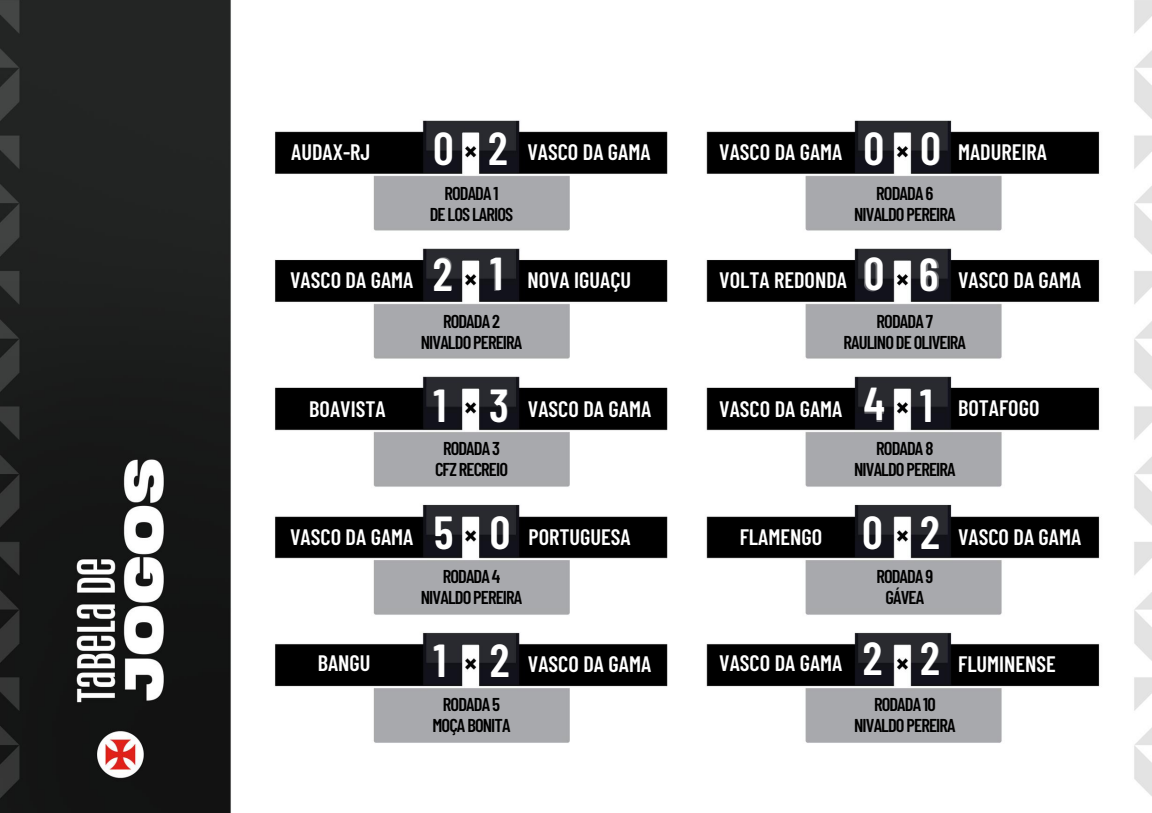
<style>
.page{position:relative;width:1152px;height:813px;background:#fff}
.page>*{position:absolute;margin:0;border:0;box-sizing:border-box;transform-origin:0 0}
.t1{font:600 46.05px "Barlow Condensed";color:#fff}
.t2{font:600 22.27px "Barlow Condensed";color:#fff}
.t3{font:600 18.52px/20.9px "Barlow Condensed";letter-spacing:-.05em;color:#000;text-align:center}
</style>
<div class="page">
<img style="left:0;top:0;width:1152px;height:812px">
<h1 class="t1" style="left:433px;top:119px;width:22px">0</h1>
<h1 class="t1" style="left:863px;top:119px;width:79px">0 0</h1>
<h1 class="t1" style="left:488px;top:119px;width:21px">2</h1>
<p class="t2" style="left:291px;top:138px;width:81px">AUDAX-RJ</p>
<p class="t2" style="left:527px;top:138px;width:125px">VASCO DA GAMA</p>
<p class="t3" style="left:430px;top:182px;width:85px">RODADA1<br>DELOSLARIOS</p>
<p class="t3" style="left:854px;top:182px;width:103px">RODADA6<br>NIVALDOPEREIRA</p>
<p class="t2" style="left:719px;top:138px;width:125px">VASCO DA GAMA</p>
<p class="t2" style="left:958px;top:138px;width:90px">MADUREIRA</p>
<p class="t2" style="left:290px;top:266px;width:125px">VASCO DA GAMA</p>
<h1 class="t1" style="left:433px;top:244px;width:72px">2 1</h1>
<p class="t2" style="left:527px;top:266px;width:105px">NOVA IGUAÇU</p>
<p class="t2" style="left:719px;top:266px;width:129px">VOLTA REDONDA</p>
<h1 class="t1" style="left:864px;top:244px;width:22px">0</h1>
<h1 class="t1" style="left:919px;top:245px;width:21px">6</h1>
<p class="t2" style="left:958px;top:266px;width:125px">VASCO DA GAMA</p>
<p class="t3" style="left:421px;top:310px;width:103px">RODADA2<br>NIVALDOPEREIRA</p>
<p class="t3" style="left:844px;top:310px;width:124px">RODADA7<br>RAULINODEOLIVEIRA</p>
<p class="t2" style="left:309px;top:394px;width:78px">BOAVISTA</p>
<h1 class="t1" style="left:434px;top:375px;width:77px">1 3</h1>
<p class="t2" style="left:528px;top:394px;width:125px">VASCO DA GAMA</p>
<p class="t2" style="left:719px;top:394px;width:125px">VASCO DA GAMA</p>
<h1 class="t1" style="left:864px;top:375px;width:71px">4 1</h1>
<p class="t2" style="left:958px;top:394px;width:83px">BOTAFOGO</p>
<p class="t3" style="left:435px;top:437px;width:75px">RODADA3<br>CFZRECREIO</p>
<p class="t3" style="left:854px;top:437px;width:103px">RODADA8<br>NIVALDOPEREIRA</p>
<p class="t2" style="left:290px;top:523px;width:125px">VASCO DA GAMA</p>
<h1 class="t1" style="left:434px;top:503px;width:78px">5 0</h1>
<p class="t2" style="left:529px;top:523px;width:104px">PORTUGUESA</p>
<p class="t2" style="left:740px;top:523px;width:84px">FLAMENGO</p>
<h1 class="t1" style="left:862px;top:503px;width:22px">0</h1>
<h1 class="t1" style="left:920px;top:503px;width:21px">2</h1>
<p class="t2" style="left:958px;top:523px;width:125px">VASCO DA GAMA</p>
<p class="t3" style="left:421px;top:565px;width:103px">RODADA4<br>NIVALDOPEREIRA</p>
<p class="t3" style="left:876px;top:565px;width:58px">RODADA9<br>GÁVEA</p>
<h1 class="t1" style="left:434px;top:631px;width:77px">1 2</h1>
<p class="t2" style="left:318px;top:648px;width:54px">BANGU</p>
<p class="t2" style="left:528px;top:649px;width:125px">VASCO DA GAMA</p>
<h1 class="t1" style="left:863px;top:628px;width:79px">2 2</h1>
<p class="t2" style="left:719px;top:648px;width:125px">VASCO DA GAMA</p>
<p class="t2" style="left:958px;top:649px;width:99px">FLUMINENSE</p>
<p class="t3" style="left:433px;top:693px;width:80px">RODADA5<br>MOÇABONITA</p>
<p class="t3" style="left:854px;top:693px;width:103px">RODADA10<br>NIVALDOPEREIRA</p>
</div>
